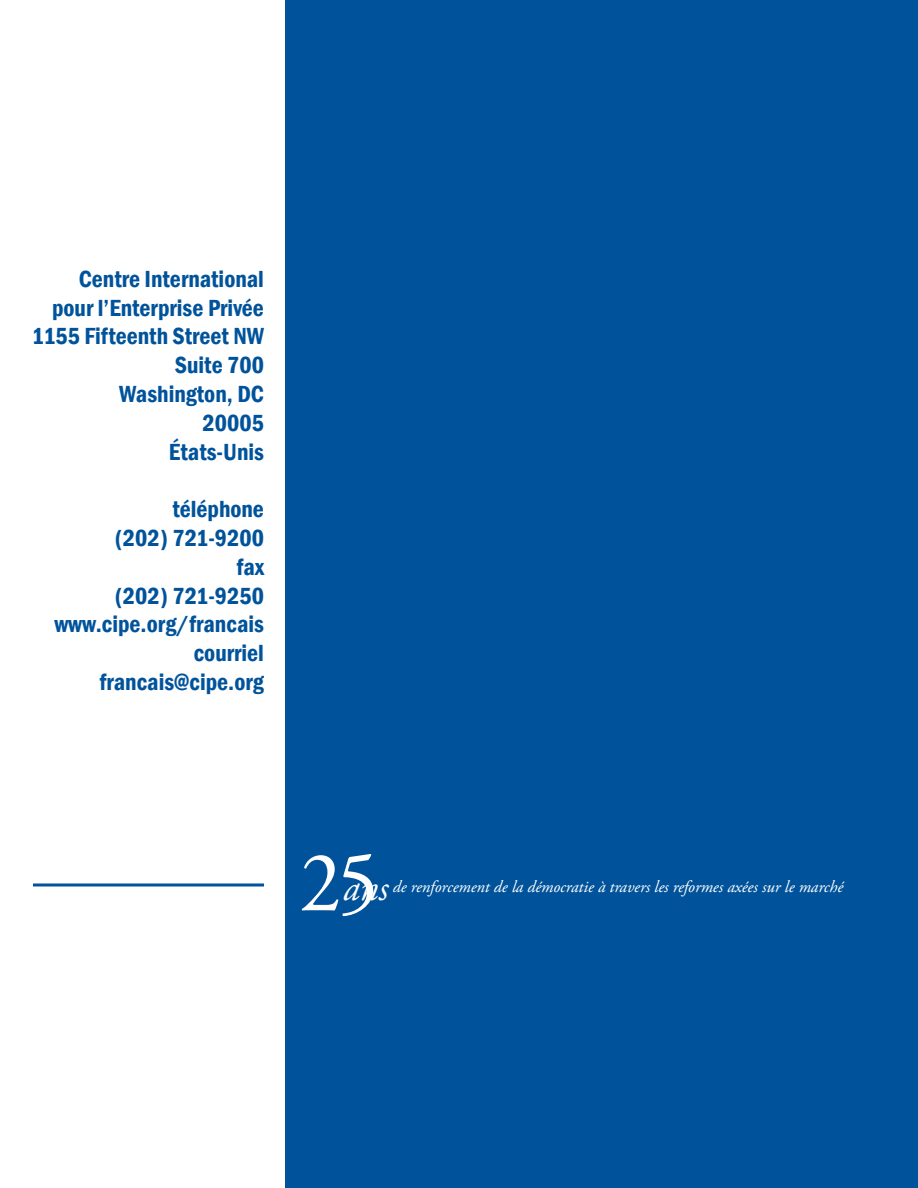
<style>
.page{position:relative;width:918px;height:1188px;background:#fff}
.page>*{position:absolute;margin:0;border:0;box-sizing:border-box;transform-origin:0 0}
.t1{font:85.95px "Adobe Garamond Pro";color:#fff}
.t2{font:italic 38.55px "Adobe Garamond Pro";color:#fff}
.t3{font:600 condensed 24px/28.8px "Franklin Gothic";color:#00539b;text-align:right}
.t4{font:italic 16.8px "Adobe Garamond Pro";color:#fff}
</style>
<div class="page">
<div style="left:285px;top:0;width:633px;height:1188px;background:#00539b"></div>
<hr style="left:33px;top:883px;width:231px;height:3px;background:#00539b">
<p class="t3" style="left:32px;top:264px;width:234px">Centre International pour l’Enterprise Privée<br>1155 Fifteenth Street NW<br>Suite 700<br>Washington, DC<br>20005<br>États-Unis</p>
<p class="t3" style="left:54px;top:494px;width:211px">téléphone<br>(202) 721-9200<br>fax<br>(202) 721-9250 www.cipe.org/francais courriel francais@cipe.org</p>
<h1 class="t1" style="left:300px;top:831px;width:81px">25</h1>
<h2 class="t2" style="left:343px;top:865px;width:47px">ans</h2>
<p class="t4" style="left:393px;top:877px;width:452px">de renforcement de la démocratie à travers les reformes axées sur le marché</p>
</div>
